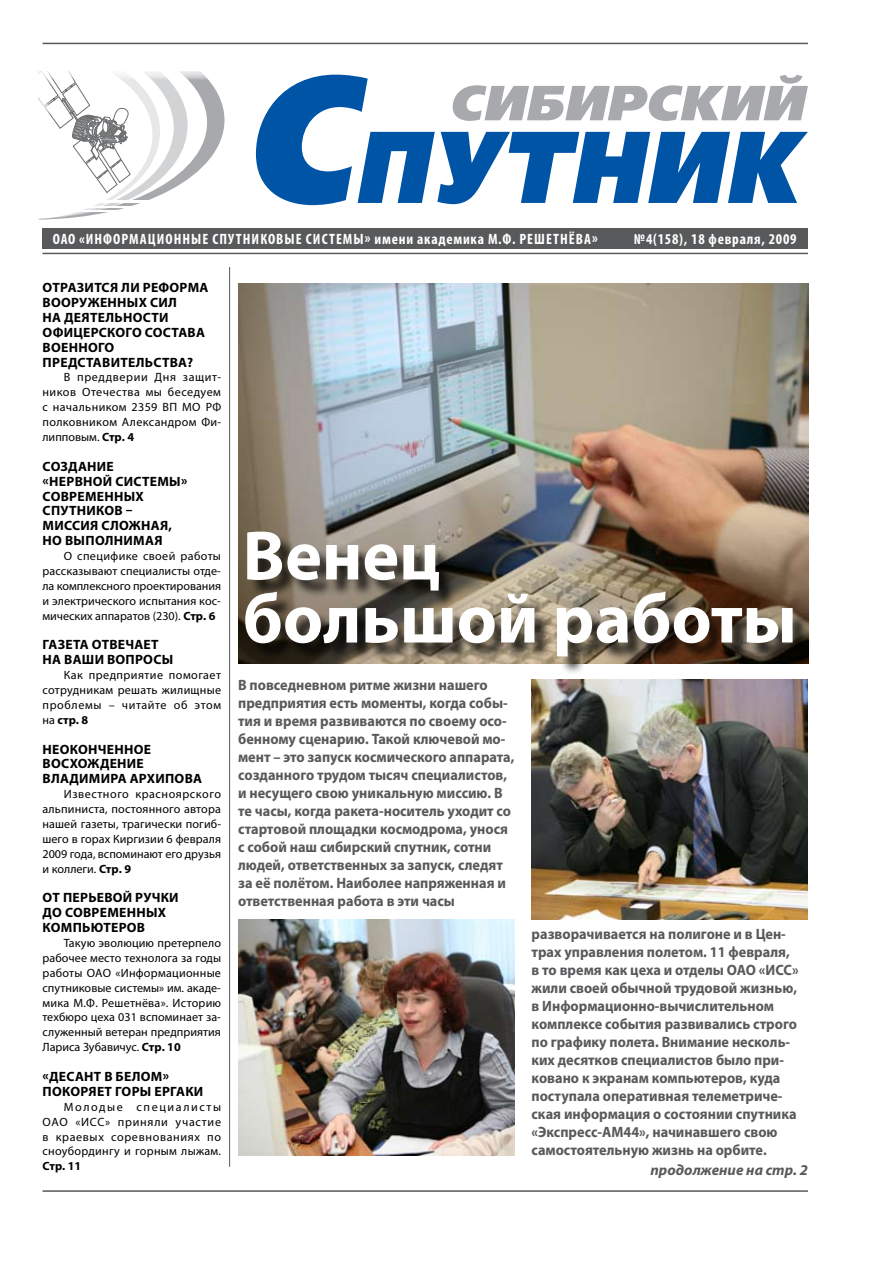
<style>
.page{position:relative;width:893px;height:1263px;background:#fff}
.page>*{position:absolute;margin:0;border:0;box-sizing:border-box;transform-origin:0 0}
.t1{font:700 70.5px/63px "Myriad Pro";color:#fff}
.t2{font:700 15px/18px "Myriad Pro";color:#58595b;scale:.95 1}
.t3{font:700 condensed 15px "Myriad Pro";letter-spacing:.05em;color:#fff}
.t4{font:italic 700 15px "Myriad Pro";color:#58595b}
.t5{font:700 13.5px/14.9px "Myriad Pro";letter-spacing:.02em;color:#000}
.t6{font:12px/14.9px "Myriad Pro";letter-spacing:.005em;color:#000;text-align:justify}
.t7{font:700 12px "Myriad Pro";color:#000}
.s1{font-weight:700}
</style>
<div class="page">
<svg style="left:256px;top:75px;width:552px;height:130px;fill:#0154a6"></svg>
<svg style="left:453px;top:75px;width:355px;height:46px"></svg>
<div style="left:43px;top:228px;width:765px;height:21px;background:#58595b"></div>
<svg style="left:39px;top:80px;width:185px;height:140px"></svg>
<div style="left:34px;top:67px;width:16px;height:70px;background:#fff"></div>
<hr style="left:43px;top:1190px;width:765px;height:2px;background:#58595b">
<hr style="left:43px;top:253px;width:765px;height:1px;background:#58595b">
<hr style="left:43px;top:43px;width:765px;height:1px;background:#58595b">
<hr style="left:229px;top:267px;width:1px;height:900px;background:#58595b">
<img style="left:238px;top:283px;width:570px;height:380px">
<img style="left:531px;top:711px;width:277px;height:208px">
<img style="left:238px;top:919px;width:276px;height:236px">
<div style="left:248px;top:534px;width:645px;height:177px;background:#000;opacity:.75"></div>
<p class="t3" style="left:53px;top:230px;width:546px">ОАО «информационные спутниковые системы» имени академика М.Ф. Решетнёва»</p>
<p class="t3" style="left:634px;top:230px;width:164px">№4(158), 18 февраля, 2009</p>
<p class="t5" style="left:43px;top:280px;width:167px">Отразится ли реформа<br>Вооруженных сил<br>на деятельности офицерского состава военного представительства?</p>
<p class="t6" style="left:43px;top:370px;width:180px;text-indent:21px">В преддверии Дня защит&shy;ников Отечества мы беседуем с начальником 2359 ВП МО РФ полковником Александром Фи&shy;липповым. <span class="s1">Стр. 4</span></p>
<p class="t5" style="left:43px;top:458px;width:146px">Создание<br>«нервной системы» современных спутников – миссия сложная, но выполнимая</p>
<p class="t6" style="left:43px;top:548px;width:180px;text-indent:21px">О специфике своей работы рассказывают специалисты отде&shy;ла комплексного проектирования и электрического испытания кос&shy;мических аппаратов (230). <span class="s1">Стр. 6</span></p>
<p class="t5" style="left:43px;top:637px;width:132px">Газета отвечает на ваши вопросы</p>
<p class="t6" style="left:43px;top:667px;width:180px;text-indent:21px">Как предприятие помогает сотрудникам решать жилищные проблемы – читайте об этом на <span class="s1">стр. 8</span></p>
<p class="t5" style="left:43px;top:741px;width:161px">Неоконченное восхождение<br>Владимира Архипова</p>
<p class="t6" style="left:43px;top:786px;width:180px;text-indent:21px">Известного красноярского альпиниста, постоянного автора нашей газеты, трагически погиб&shy;шего в горах Киргизии 6 февраля 2009 года, вспоминают его друзья и коллеги. <span class="s1">Стр. 9</span></p>
<p class="t5" style="left:43px;top:890px;width:138px">От перьевой ручки до современных компьютеров</p>
<p class="t6" style="left:43px;top:935px;width:180px;text-indent:21px">Такую эволюцию претерпело рабочее место технолога за годы работы ОАО «Информационные спутниковые системы» им. акаде&shy;мика М.Ф. Решетнёва». Историю техбюро цеха 031 вспоминает за&shy;служенный ветеран предприятия Лариса Зубавичус. <span class="s1">Стр. 10</span></p>
<p class="t5" style="left:43px;top:1068px;width:162px">«Десант в белом» покоряет горы Ергаки</p>
<p class="t6" style="left:43px;top:1099px;width:180px;text-indent:21px">Молодые специалисты ОАО «ИСС» приняли участие в краевых соревнованиях по сноубордингу и горным лыжам.</p>
<p class="t7" style="left:43px;top:1158px;width:40px">Стр. 11</p>
<h1 class="t1" style="left:243px;top:522px;width:556px">Венец<br>большой работы</h1>
<p class="t2" style="left:238px;top:676px;width:292px">В повседневном ритме жизни нашего предприятия есть моменты, когда собы&shy;тия и время развиваются по своему осо&shy;бенному сценарию. Такой ключевой мо&shy;мент – это запуск космического аппарата, созданного трудом тысяч специалистов, и несущего свою уникальную миссию. В те часы, когда ракета-носитель уходит со стартовой площадки космодрома, унося с собой наш сибирский спутник, сотни людей, ответственных за запуск, следят за её полётом. Наиболее напряженная и ответственная работа в эти часы</p>
<p class="t2" style="left:531px;top:924px;width:283px">разворачивается на полигоне и в Цен&shy;трах управления полетом. 11 февраля, в то время как цеха и отделы ОАО «ИСС» жили своей обычной трудовой жизнью, в Информационно-вычислительном комплексе события развивались строго по графику полета. Внимание несколь&shy;ких десятков специалистов было при&shy;ковано к экранам компьютеров, куда поступала оперативная телеметриче&shy;ская информация о состоянии спутника «Экспресс‑АМ44», начинавшего свою самостоятельную жизнь на орбите.</p>
<p class="t4" style="left:650px;top:1160px;width:159px">продолжение на стр. 2</p>
</div>
